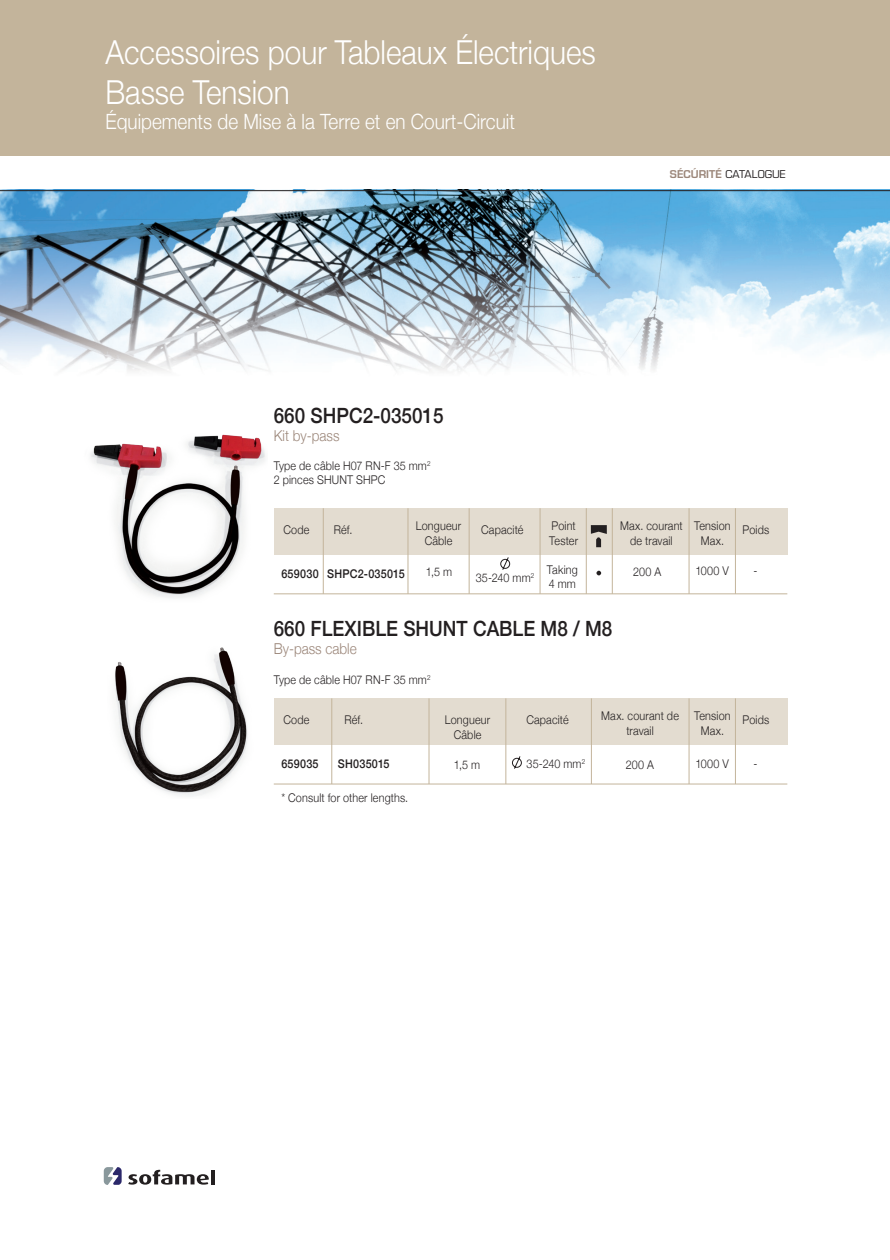
<style>
.page{position:relative;width:890px;height:1260px;background:#fff}
.page>*{position:absolute;margin:0;border:0;box-sizing:border-box;transform-origin:0 0}
.t1{font:300 33px/39.6px "Helvetica Neue";color:#fff;scale:.9 1}
.t2{font:300 21px "Helvetica Neue";color:#fff;scale:.9 1}
.t3{font:500 21px "Helvetica Neue";color:#231f20;scale:.9 1}
.t4{font:300 15px "Helvetica Neue";color:#9b8679;scale:.9 1}
.t5{font:300 12px/15px "Helvetica Neue";letter-spacing:.015em;color:#231f20;text-align:center;scale:.9 1}
.t6{font:500 12px "Helvetica Neue";letter-spacing:.02em;color:#231f20;scale:.9 1}
.t7{font:10.5px "Eurostile";color:#231f20}
.s1{font-weight:600;color:#9b8679}
</style>
<div class="page">
<img style="left:0;top:191px;width:890px;height:181px">
<div style="left:274px;top:508px;width:513px;height:47px;background:#e3dcd0"></div>
<div style="left:274px;top:698px;width:513px;height:47px;background:#e3dcd0"></div>
<hr style="left:274px;top:593px;width:513px;height:1px;background:#c3b49b">
<hr style="left:274px;top:783px;width:513px;height:1px;background:#c3b49b">
<svg style="left:591px;top:525px;width:16px;height:22px"></svg>
<svg style="left:596px;top:570px;width:5px;height:5px"></svg>
<hr style="left:612px;top:508px;width:1px;height:85px;background:#c3b49b">
<hr style="left:591px;top:698px;width:1px;height:85px;background:#c3b49b">
<hr style="left:586px;top:508px;width:1px;height:85px;background:#c3b49b">
<hr style="left:469px;top:508px;width:1px;height:85px;background:#c3b49b">
<hr style="left:408px;top:508px;width:1px;height:85px;background:#c3b49b">
<hr style="left:505px;top:698px;width:1px;height:85px;background:#c3b49b">
<hr style="left:429px;top:698px;width:1px;height:85px;background:#c3b49b">
<hr style="left:540px;top:508px;width:1px;height:85px;background:#c3b49b">
<hr style="left:323px;top:508px;width:1px;height:85px;background:#c3b49b">
<hr style="left:331px;top:698px;width:1px;height:85px;background:#c3b49b">
<hr style="left:689px;top:508px;width:1px;height:85px;background:#c3b49b">
<hr style="left:689px;top:698px;width:1px;height:85px;background:#c3b49b">
<hr style="left:735px;top:508px;width:1px;height:85px;background:#c3b49b">
<hr style="left:735px;top:698px;width:1px;height:85px;background:#c3b49b">
<svg style="left:500px;top:557px;width:10px;height:13px"></svg>
<svg style="left:512px;top:756px;width:10px;height:13px"></svg>
<img style="left:90px;top:434px;width:175px;height:164px">
<img style="left:115px;top:647px;width:133px;height:150px">
<svg style="left:128px;top:1169px;width:81px;height:15px"></svg>
<hr style="left:211px;top:1169px;width:4px;height:15px;background:#231f20">
<svg style="left:104px;top:1167px;width:18px;height:17px"></svg>
<div style="left:0;top:0;width:890px;height:156px;background:#c3b49b"></div>
<hr style="left:0;top:190px;width:890px;height:1px;background:#231f20">
<h1 class="t1" style="left:105px;top:30px;width:546px">Accessoires pour Tableaux Électriques<br>Basse Tension</h1>
<h2 class="t2" style="left:105px;top:105px;width:456px">Équipements de Mise à la Terre et en Court-Circuit</h2>
<p class="t7" style="left:670px;top:168px;width:117px"><span class="s1">SÉCÚRITÉ</span> CATALOGUE</p>
<h2 class="t3" style="left:274px;top:398px;width:190px">660 SHPC2-035015</h2>
<p class="t4" style="left:274px;top:423px;width:75px">Kit by-pass</p>
<p class="t5" style="left:274px;top:457px;width:176px;line-height:14.4px;text-align:left">Type de câble H07 RN-F 35 mm<sup>2<br></sup>2 pinces SHUNT SHPC</p>
<p class="t5" style="left:283px;top:521px;width:30px">Code</p>
<p class="t5" style="left:334px;top:521px;width:22px">Réf.</p>
<p class="t6" style="left:281px;top:563px;width:43px">659030</p>
<p class="t6" style="left:327px;top:563px;width:88px">SHPC2-035015</p>
<p class="t5" style="left:416px;top:517px;width:52px">Longueur<br>Câble</p>
<p class="t5" style="left:481px;top:521px;width:48px">Capacité</p>
<p class="t5" style="left:549px;top:517px;width:33px;text-align:left">Point<br>Tester</p>
<p class="t5" style="left:742px;top:521px;width:31px">Poids</p>
<p class="t5" style="left:620px;top:517px;width:71px">Max. courant de travail</p>
<p class="t5" style="left:694px;top:517px;width:42px">Tension<br>Max.</p>
<p class="t5" style="left:426px;top:563px;width:31px">1,5 m</p>
<p class="t5" style="left:547px;top:561px;width:36px;line-height:14.4px;text-align:left">Taking<br>4 mm</p>
<p class="t5" style="left:695px;top:562px;width:39px">1000 V</p>
<p class="t5" style="left:633px;top:563px;width:33px">200 A</p>
<p class="t5" style="left:476px;top:569px;width:67px">35-240 mm<sup>2</sup></p>
<p class="t5" style="left:753px;top:562px;width:6px">-</p>
<h2 class="t3" style="left:274px;top:611px;width:378px">660 FLEXIBLE SHUNT CABLE M8 / M8</h2>
<p class="t4" style="left:274px;top:636px;width:94px">By-pass cable</p>
<p class="t5" style="left:274px;top:671px;width:176px">Type de câble H07 RN-F 35 mm<sup>2</sup></p>
<p class="t5" style="left:283px;top:711px;width:30px">Code</p>
<p class="t5" style="left:344px;top:711px;width:22px">Réf.</p>
<p class="t5" style="left:445px;top:711px;width:52px">Longueur</p>
<p class="t5" style="left:526px;top:711px;width:48px">Capacité</p>
<p class="t5" style="left:454px;top:726px;width:32px">Câble</p>
<p class="t5" style="left:601px;top:707px;width:88px">Max. courant de travail</p>
<p class="t5" style="left:694px;top:707px;width:42px">Tension<br>Max.</p>
<p class="t5" style="left:742px;top:711px;width:31px">Poids</p>
<p class="t6" style="left:281px;top:753px;width:43px">659035</p>
<p class="t6" style="left:338px;top:753px;width:59px">SH035015</p>
<p class="t5" style="left:527px;top:755px;width:67px">35-240 mm<sup>2</sup></p>
<p class="t5" style="left:454px;top:756px;width:31px">1,5 m</p>
<p class="t5" style="left:626px;top:756px;width:33px">200 A</p>
<p class="t5" style="left:695px;top:755px;width:39px">1000 V</p>
<p class="t5" style="left:753px;top:755px;width:6px">-</p>
<p class="t5" style="left:281px;top:789px;width:143px">* Consult for other lengths.</p>
</div>
